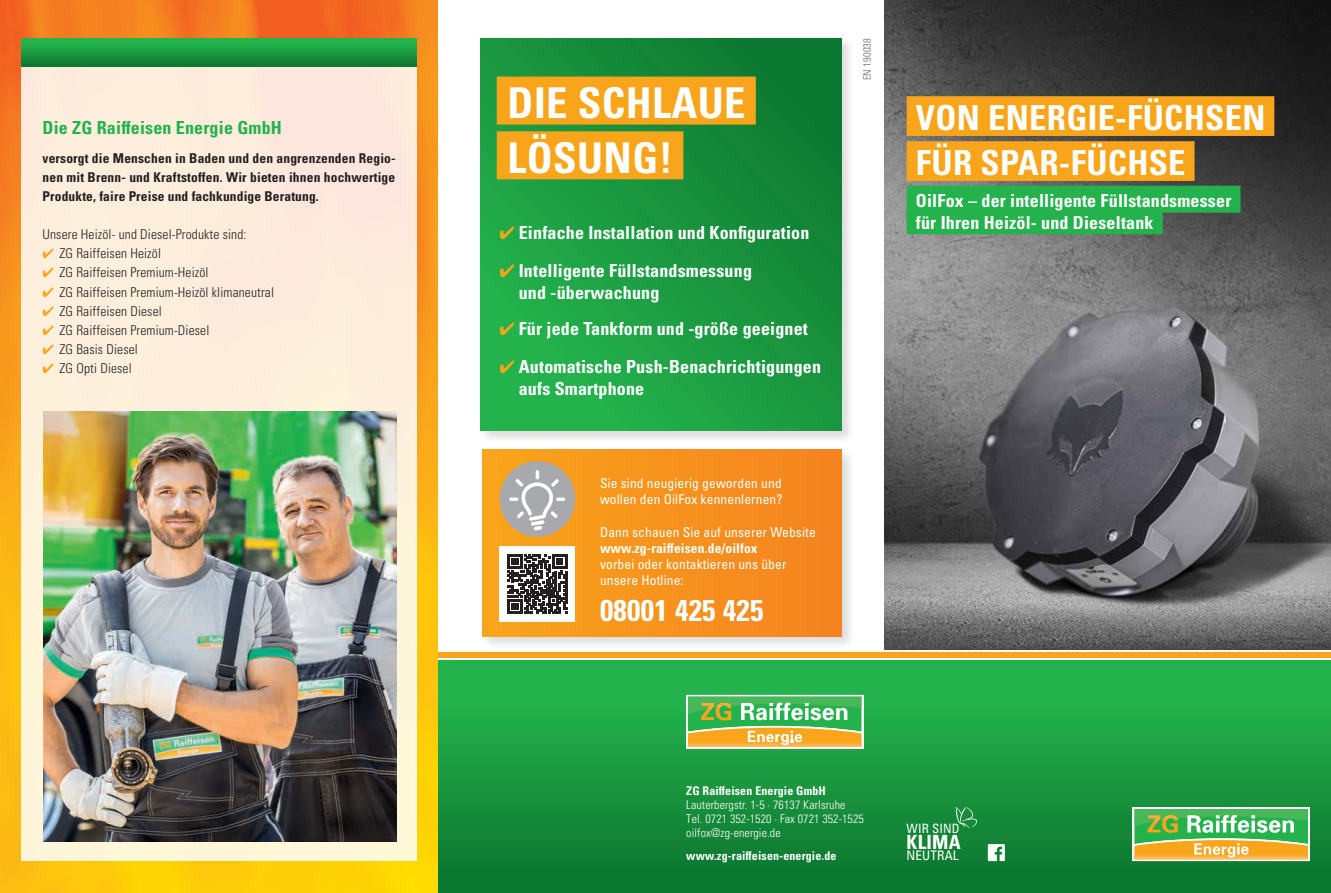
<style>
.page{position:relative;width:1331px;height:893px;background:#fff}
.page>*{position:absolute;margin:0;border:0;box-sizing:border-box;transform-origin:0 0}
.t1{font:700 condensed 42.45px/54.8px "Univers LT Pro";letter-spacing:.01em;color:#fff}
.t2{font:700 condensed 34.5px/45px "Univers LT Pro";letter-spacing:.01em;color:#fff}
.t3{font:700 condensed 30px "Univers LT Pro";letter-spacing:.01em;color:#fff}
.t4{font:700 condensed 19.5px "Univers LT Pro";letter-spacing:.01em;color:#fff}
.t5{font:700 condensed 18px/21.6px "Univers LT Pro";letter-spacing:.01em;color:#fff}
.t6{font:700 condensed 18px "Univers LT Pro";letter-spacing:.01em;color:#23b24b}
.t7{font:300 condensed 13.5px "Univers LT Std";letter-spacing:.01em;color:#231f20}
.t8{font:700 condensed 13.5px/19.2px "Univers LT Pro";letter-spacing:.01em;color:#231f20;text-align:justify}
.t9{font:condensed 13.5px/16.2px "Univers LT Pro";letter-spacing:.01em;color:#fff}
.t10{font:700 condensed 13.5px "Univers LT Pro";letter-spacing:.01em;color:#fff}
.t11{font:condensed 13.2px "Univers LT Pro";letter-spacing:.01em;color:#fff}
.t12{font:condensed 12.9px "Univers LT Pro";letter-spacing:.01em;color:#fff}
.t13{font:300 condensed 12px/14.1px "Univers LT Std";letter-spacing:.01em;color:#fff}
.t14{font:700 condensed 12px "Univers LT Pro";letter-spacing:.01em;color:#fff}
.t15{font:300 condensed 10.5px "Univers LT Std";letter-spacing:.01em;color:#6c6d70}
.s1{color:#f9a51b}
</style>
<div class="page">
<div style="left:884px;top:655px;width:447px;height:238px;background:linear-gradient(to bottom,#28bc50,#0d7630)"></div>
<img style="left:884px;top:0;width:447px;height:650px">
<svg style="left:884px;top:652px;width:447px;height:8px"></svg>
<div style="left:884px;top:653px;width:447px;height:5px;background:#f9a51b"></div>
<svg style="left:988px;top:844px;width:17px;height:17px"></svg>
<svg style="left:956px;top:807px;width:21px;height:21px"></svg>
<svg style="left:1133px;top:807px;width:177px;height:54px"></svg>
<div style="left:438px;top:655px;width:446px;height:238px;background:linear-gradient(to bottom,#28bd50,#0c752f)"></div>
<svg style="left:438px;top:652px;width:446px;height:8px"></svg>
<div style="left:438px;top:653px;width:446px;height:5px;background:#f9a51b"></div>
<svg style="left:686px;top:695px;width:177px;height:54px"></svg>
<img style="left:0;top:0;width:438px;height:893px">
<div style="left:21px;top:43px;width:396px;height:818px;background:#fdeedc"></div>
<svg style="left:21px;top:38px;width:396px;height:29px;background:#1a9940"></svg>
<img style="left:44px;top:411px;width:353px;height:431px">
<div style="left:479px;top:37px;width:376px;height:406px;background:#231f20;opacity:.15"></div>
<svg style="left:480px;top:38px;width:362px;height:393px;background:#1a983f"></svg>
<div style="left:497px;top:77px;width:259px;height:48px;background:#f9a51b"></div>
<div style="left:497px;top:131px;width:186px;height:48px;background:#f9a51b"></div>
<div style="left:480px;top:447px;width:376px;height:203px;background:#231f20;opacity:.15"></div>
<div style="left:482px;top:450px;width:360px;height:186px;background:linear-gradient(to right,#f9a51b,#f58220)"></div>
<div style="left:500px;top:461px;width:75px;height:76px;background:#a8a9ad;border-radius:50%"></div>
<svg style="left:509px;top:470px;width:56px;height:60px"></svg>
<div style="left:907px;top:96px;width:367px;height:40px;background:#f9a51b"></div>
<div style="left:907px;top:141px;width:287px;height:40px;background:#f9a51b"></div>
<div style="left:907px;top:186px;width:333px;height:27px;background:#23b24b"></div>
<div style="left:907px;top:207px;width:256px;height:27px;background:#23b24b"></div>
<div style="left:500px;top:546px;width:75px;height:76px;background:#fff"></div>
<svg style="left:508px;top:554px;width:59px;height:60px"></svg>
<p class="t6" style="left:43px;top:116px;width:241px">Die ZG Raiffeisen Energie GmbH</p>
<p class="t8" style="left:43px;top:148px;width:355px">versorgt die Menschen in Baden und den angrenzenden Regio&shy;nen mit Brenn- und Kraftstoffen. Wir bieten ihnen hochwertige Produkte, faire Preise und fachkundige Beratung.</p>
<p class="t7" style="left:43px;top:226px;width:205px">Unsere Heizöl- und Diesel-Produkte sind:</p>
<p class="t7" style="left:43px;top:245px;width:120px"><span class="s1">✔</span> ZG Raiffeisen Heizöl</p>
<p class="t7" style="left:43px;top:265px;width:168px"><span class="s1">✔</span> ZG Raiffeisen Premium-Heizöl</p>
<p class="t7" style="left:43px;top:284px;width:233px"><span class="s1">✔</span> ZG Raiffeisen Premium-Heizöl klimaneutral</p>
<p class="t7" style="left:43px;top:303px;width:121px"><span class="s1">✔</span> ZG Raiffeisen Diesel</p>
<p class="t7" style="left:43px;top:322px;width:168px"><span class="s1">✔</span> ZG Raiffeisen Premium-Diesel</p>
<p class="t7" style="left:43px;top:341px;width:97px"><span class="s1">✔</span> ZG Basis Diesel</p>
<p class="t7" style="left:43px;top:360px;width:91px"><span class="s1">✔</span> ZG Opti Diesel</p>
<h1 class="t1" style="left:508px;top:75px;width:239px">DIE SCHLAUE<br>LÖSUNG!</h1>
<p class="t5" style="left:500px;top:222px;width:311px"><span class="s1">✔</span> Einfache Installation und Konfiguration</p>
<p class="t5" style="left:519px;top:260px;width:235px;text-indent:-19px"><span class="s1">✔</span> Intelligente Füllstandsmessung und -überwachung</p>
<p class="t5" style="left:500px;top:318px;width:310px"><span class="s1">✔</span> Für jede Tankform und -größe geeignet</p>
<p class="t5" style="left:519px;top:356px;width:304px;text-indent:-19px"><span class="s1">✔</span> Automatische Push-Benachrichtigungen aufs Smartphone</p>
<p class="t9" style="left:600px;top:475px;width:184px">Sie sind neugierig geworden und wollen den OilFox kennenlernen?</p>
<p class="t9" style="left:600px;top:524px;width:217px">Dann schauen Sie auf unserer Website</p>
<p class="t10" style="left:600px;top:540px;width:159px">www.zg-raiffeisen.de/oilfox</p>
<p class="t9" style="left:600px;top:556px;width:188px">vorbei oder kontaktieren uns über unsere Hotline:</p>
<h3 class="t3" style="left:600px;top:592px;width:165px">08001 425 425</h3>
<p class="t15" style="left:861px;top:80px;width:44px;rotate:-90deg">EN 190038</p>
<h2 class="t2" style="left:916px;top:95px;width:351px">VON ENERGIE-FÜCHSEN<br>FÜR SPAR-FÜCHSE</h2>
<p class="t5" style="left:916px;top:190px;width:317px">OilFox – der intelligente Füllstandsmesser für Ihren Heizöl- und Dieseltank</p>
<p class="t14" style="left:686px;top:783px;width:141px">ZG Raiffeisen Energie GmbH</p>
<p class="t13" style="left:686px;top:797px;width:179px">Lauterbergstr. 1-5 · 76137 Karlsruhe<br>Tel. 0721 352-1520 · Fax 0721 352-1525 oilfox@zg-energie.de</p>
<p class="t14" style="left:686px;top:849px;width:152px">www.zg-raiffeisen-energie.de</p>
<p class="t12" style="left:907px;top:821px;width:55px">WIR SIND</p>
<p class="t4" style="left:907px;top:830px;width:56px">KLIMA</p>
<p class="t11" style="left:907px;top:847px;width:54px">NEUTRAL</p>
</div>
